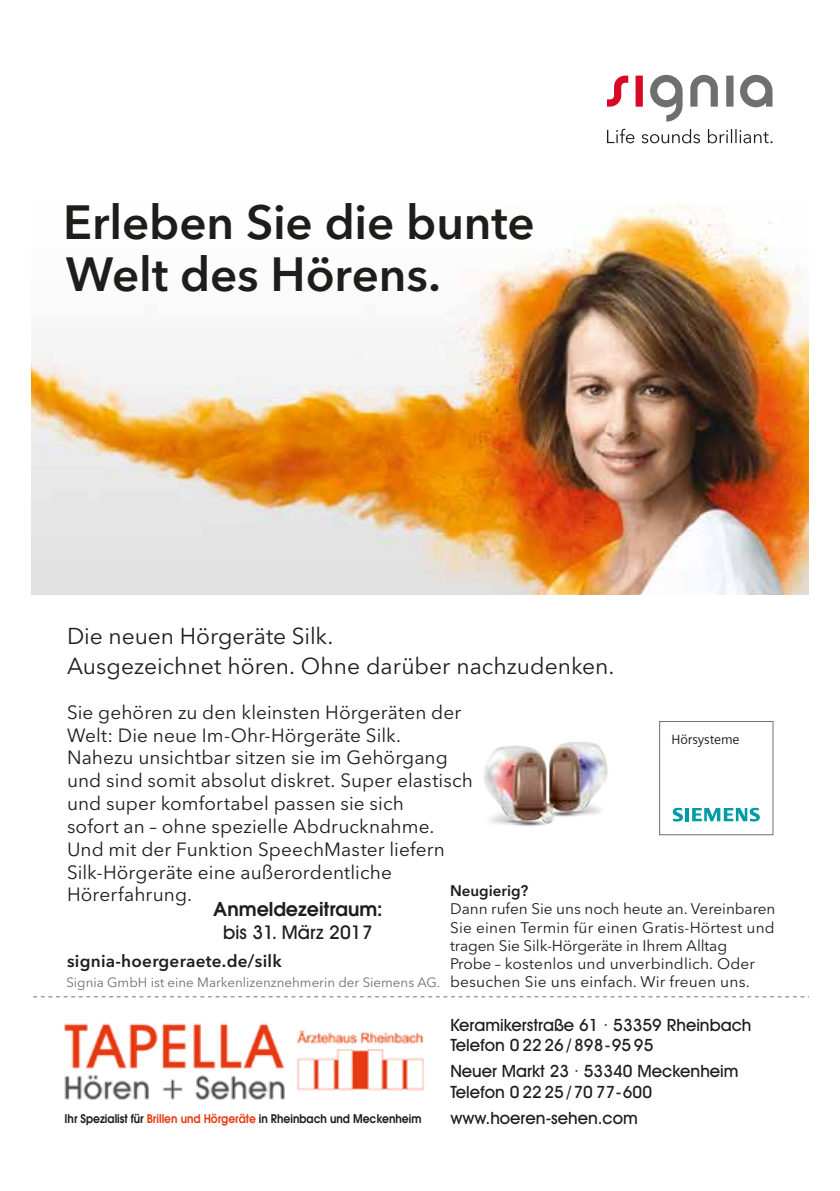
<style>
.page{position:relative;width:840px;height:1191px;background:#fff}
.page>*{position:absolute;margin:0;border:0;box-sizing:border-box;transform-origin:0 0}
.t1{font:600 47.6px/52.4px "Avenir Next W1 G";letter-spacing:-.005em;color:#1d1d1b}
.t2{font:22.8px/29.6px "Avenir Next W1 G";color:#1d1d1b}
.t3{font:19px/22.8px "Avenir Next W1 G";letter-spacing:.005em;color:#1d1d1b}
.t4{font:600 19px "Avant Garde";color:#1d1d1b}
.t5{font:500 19px "Avant Garde IT Cby BT";color:#1d1d1b}
.t6{font:600 17.2px "Avenir Next W1 G";letter-spacing:.015em;color:#1d1d1b}
.t7{font:500 17px/20.4px "Avant Garde IT Cby BT";color:#1d1d1b}
.t8{font:15.2px/18.2px "Avenir Next W1 G";letter-spacing:.01em;color:#1d1d1b}
.t9{font:600 15.2px "Avenir Next W1 G";color:#1d1d1b}
.t10{font:13.4px "Avenir Next W1 G";color:#706f6f}
.t11{font:13.4px "Siemens Sans";letter-spacing:-.01em;color:#1d1d1b}
.t12{font:600 12px "Avant Garde";color:#1d1d1b;scale:.9 1}
.s1{color:#e63b11}
</style>
<div class="page">
<img style="left:64px;top:1023px;width:360px;height:77px">
<img style="left:484px;top:741px;width:124px;height:86px">
<img style="left:31px;top:204px;width:777px;height:390px">
<svg style="left:33px;top:996px;width:772px;height:1px"></svg>
<svg style="left:650px;top:75px;width:122px;height:47px"></svg>
<svg style="left:607px;top:76px;width:35px;height:31px"></svg>
<svg style="left:607px;top:129px;width:165px;height:14px"></svg>
<div style="left:659px;top:721px;width:113px;height:114px;border:1px solid #706f6f"></div>
<svg style="left:672px;top:807px;width:10px;height:14px"></svg>
<svg style="left:685px;top:808px;width:3px;height:13px"></svg>
<svg style="left:692px;top:807px;width:67px;height:14px"></svg>
<h1 class="t1" style="left:63px;top:196px;width:473px">Erleben Sie die bunte<br>Welt des Hörens.</h1>
<p class="t2" style="left:67px;top:621px;width:548px">Die neuen Hörgeräte Silk.<br>Ausgezeichnet hören. Ohne darüber nachzudenken.</p>
<p class="t3" style="left:67px;top:701px;width:407px">Sie gehören zu den kleinsten Hörgeräten der Welt: Die neue Im-Ohr-Hörgeräte Silk.<br>Nahezu unsichtbar sitzen sie im Gehörgang und sind somit absolut diskret. Super elastisch und super komfortabel passen sie sich<br>sofort an – ohne spezielle Abdrucknahme.<br>Und mit der Funktion SpeechMaster liefern Silk-Hörgeräte eine außerordentliche Hörerfahrung.</p>
<p class="t11" style="left:671px;top:731px;width:69px">Hörsysteme</p>
<p class="t9" style="left:450px;top:881px;width:80px">Neugierig?</p>
<p class="t8" style="left:450px;top:900px;width:327px">Dann rufen Sie uns noch heute an. Vereinbaren Sie einen Termin für einen Gratis-Hörtest und tragen Sie Silk-Hörgeräte in Ihrem Alltag<br>Probe – kostenlos und unverbindlich. Oder besuchen Sie uns einfach. Wir freuen uns.</p>
<p class="t4" style="left:213px;top:896px;width:171px">Anmeldezeitraum:</p>
<p class="t5" style="left:223px;top:920px;width:151px">bis 31. März 2017</p>
<p class="t6" style="left:67px;top:950px;width:216px">signia-hoergeraete.de/silk</p>
<p class="t10" style="left:66px;top:974px;width:375px">Signia GmbH ist eine Markenlizenznehmerin der Siemens AG.</p>
<p class="t7" style="left:450px;top:1014px;width:302px">Keramikerstraße 61 · 53359 Rheinbach<br>Telefon 0 22 26 / 898-95 95</p>
<p class="t7" style="left:450px;top:1061px;width:289px">Neuer Markt 23 · 53340 Meckenheim<br>Telefon 0 22 25 /70 77-600</p>
<p class="t12" style="left:65px;top:1110px;width:398px">Ihr Spezialist für <span class="s1">Brillen und Hörgeräte</span> in Rheinbach und Meckenheim</p>
<p class="t7" style="left:450px;top:1107px;width:189px">www.hoeren-sehen.com</p>
</div>
